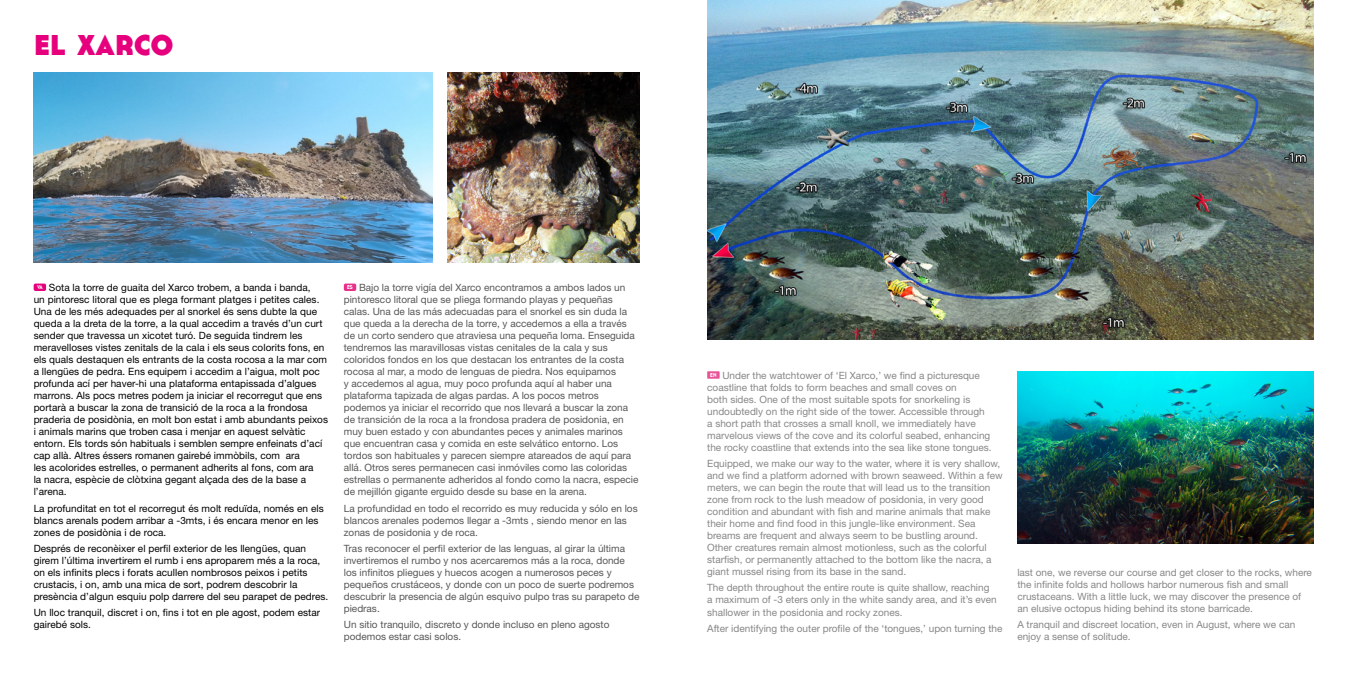
<style>
.page{position:relative;width:1347px;height:674px;background:#fff}
.page>*{position:absolute;margin:0;border:0;box-sizing:border-box;transform-origin:0 0}
.Titulos{font:700 42.5px "Cassannet";color:#e6007d}
.Texto_Valenciano{font:10px/12px "Helvetica Neue LT Std";color:#575756}
.Texto_Valenciano-2{font:10px/12px "Helvetica Neue LT Std";letter-spacing:.005em;color:#000}
.Texto_inglés{font:10px/12px "Helvetica Neue LT Std";color:#878787}
.Pastilla_valenciano{font:700 5.62px "Cassannet";color:#fff;scale:.9 1}
.Pastilla_castellano{font:700 5.62px "Cassannet";color:#fff;scale:.9 1}
.Pastilla_inglés{font:700 5.62px "Cassannet";color:#fff;scale:.9 1}
</style>
<div class="page">
<div style="left:34px;top:283px;width:12px;height:8px;background:#e6007d;border-radius:2px"></div>
<div style="left:344px;top:283px;width:12px;height:8px;background:#e8308a;border-radius:2px"></div>
<div style="left:707px;top:371px;width:12px;height:7px;background:#ea5297"></div>
<img style="left:707px;top:0;width:606px;height:339px">
<img style="left:1017px;top:371px;width:296px;height:172px">
<img style="left:34px;top:72px;width:398px;height:190px">
<img style="left:447px;top:72px;width:193px;height:190px">
<p class="Titulos" style="left:34px;top:15px;width:141px">el xarco</p>
<p class="Texto_Valenciano-2" style="left:34px;top:281px;width:296px;text-indent:15px">Sota la torre de guaita del Xarco trobem, a banda i banda,<br>un pintoresc litoral que es plega formant platges i petites cales.<br>Una de les més adequades per al snorkel és sens dubte la que queda a la dreta de la torre, a la qual accedim a través d’un curt sender que travessa un xicotet turó. De seguida tindrem les meravelloses vistes zenitals de la cala i els seus colorits fons, en els quals destaquen els entrants de la costa rocosa a la mar com a llengües de pedra. Ens equipem i accedim a l’aigua, molt poc profunda ací per haver-hi una plataforma entapissada d’algues marrons. Als pocs metres podem ja iniciar el recorregut que ens portarà a buscar la zona de transició de la roca a la frondosa praderia de posidònia, en molt bon estat i amb abundants peixos i animals marins que troben casa i menjar en aquest selvàtic entorn. Els tords són habituals i semblen sempre enfeinats d’ací cap allà. Altres éssers romanen gairebé immòbils, com ara<br>les acolorides estrelles, o permanent adherits al fons, com ara<br>la nacra, espècie de clòtxina gegant alçada des de la base a l’arena.</p>
<p class="Texto_Valenciano-2" style="left:34px;top:501px;width:291px">La profunditat en tot el recorregut és molt reduïda, només en els blancs arenals podem arribar a -3mts, i és encara menor en les zones de posidònia i de roca.</p>
<p class="Texto_Valenciano-2" style="left:34px;top:541px;width:296px">Després de reconèixer el perfil exterior de les llengües, quan girem l’última invertirem el rumb i ens aproparem més a la roca, on els infinits plecs i forats acullen nombrosos peixos i petits crustacis, i on, amb una mica de sort, podrem descobrir la presència d’algun esquiu polp darrere del seu parapet de pedres.</p>
<p class="Texto_Valenciano-2" style="left:34px;top:606px;width:288px">Un lloc tranquil, discret i on, fins i tot en ple agost, podem estar gairebé sols.</p>
<p class="Pastilla_valenciano" style="left:37px;top:284px;width:8px">VA</p>
<p class="Texto_Valenciano" style="left:344px;top:281px;width:296px;text-indent:15px">Bajo la torre vigía del Xarco encontramos a ambos lados un pintoresco litoral que se pliega formando playas y pequeñas calas. Una de las más adecuadas para el snorkel es sin duda la que queda a la derecha de la torre, y accedemos a ella a través de un corto sendero que atraviesa una pequeña loma. Enseguida tendremos las maravillosas vistas cenitales de la cala y sus coloridos fondos en los que destacan los entrantes de la costa rocosa al mar, a modo de lenguas de piedra. Nos equipamos<br>y accedemos al agua, muy poco profunda aquí al haber una plataforma tapizada de algas pardas. A los pocos metros podemos ya iniciar el recorrido que nos llevará a buscar la zona de transición de la roca a la frondosa pradera de posidonia, en muy buen estado y con abundantes peces y animales marinos que encuentran casa y comida en este selvático entorno. Los tordos son habituales y parecen siempre atareados de aquí para allá. Otros seres permanecen casi inmóviles como las coloridas estrellas o permanente adheridos al fondo como la nacra, especie de mejillón gigante erguido desde su base en la arena.</p>
<p class="Texto_Valenciano" style="left:344px;top:501px;width:295px">La profundidad en todo el recorrido es muy reducida y sólo en los blancos arenales podemos llegar a -3mts , siendo menor en las zonas de posidonia y de roca.</p>
<p class="Texto_Valenciano" style="left:344px;top:541px;width:297px">Tras reconocer el perfil exterior de las lenguas, al girar la última invertiremos el rumbo y nos acercaremos más a la roca, donde los infinitos pliegues y huecos acogen a numerosos peces y pequeños crustáceos, y donde con un poco de suerte podremos descubrir la presencia de algún esquivo pulpo tras su parapeto de piedras.</p>
<p class="Texto_Valenciano" style="left:344px;top:618px;width:267px">Un sitio tranquilo, discreto y donde incluso en pleno agosto podemos estar casi solos.</p>
<p class="Pastilla_castellano" style="left:347px;top:284px;width:8px">ES</p>
<p class="Texto_inglés" style="left:707px;top:369px;width:286px;text-indent:15px">Under the watchtower of ‘El Xarco,’ we find a picturesque coastline that folds to form beaches and small coves on<br>both sides. One of the most suitable spots for snorkeling is undoubtedly on the right side of the tower. Accessible through a short path that crosses a small knoll, we immediately have marvelous views of the cove and its colorful seabed, enhancing the rocky coastline that extends into the sea like stone tongues.</p>
<p class="Texto_inglés" style="left:707px;top:457px;width:297px">Equipped, we make our way to the water, where it is very shallow, and we find a platform adorned with brown seaweed. Within a few meters, we can begin the route that will lead us to the transition zone from rock to the lush meadow of posidonia, in very good condition and abundant with fish and marine animals that make their home and find food in this jungle-like environment. Sea breams are frequent and always seem to be bustling around.<br>Other creatures remain almost motionless, such as the colorful starfish, or permanently attached to the bottom like the nacra, a giant mussel rising from its base in the sand.</p>
<p class="Texto_inglés" style="left:707px;top:581px;width:291px">The depth throughout the entire route is quite shallow, reaching a maximum of -3 eters only in the white sandy area, and it’s even shallower in the posidonia and rocky zones.</p>
<p class="Texto_inglés" style="left:707px;top:621px;width:297px">After identifying the outer profile of the ‘tongues,’ upon turning the</p>
<p class="Pastilla_inglés" style="left:710px;top:371px;width:8px">EN</p>
<p class="Texto_inglés" style="left:1017px;top:565px;width:296px">last one, we reverse our course and get closer to the rocks, where the infinite folds and hollows harbor numerous fish and small crustaceans. With a little luck, we may discover the presence of an elusive octopus hiding behind its stone barricade.</p>
<p class="Texto_inglés" style="left:1017px;top:618px;width:279px">A tranquil and discreet location, even in August, where we can enjoy a sense of solitude.</p>
</div>
